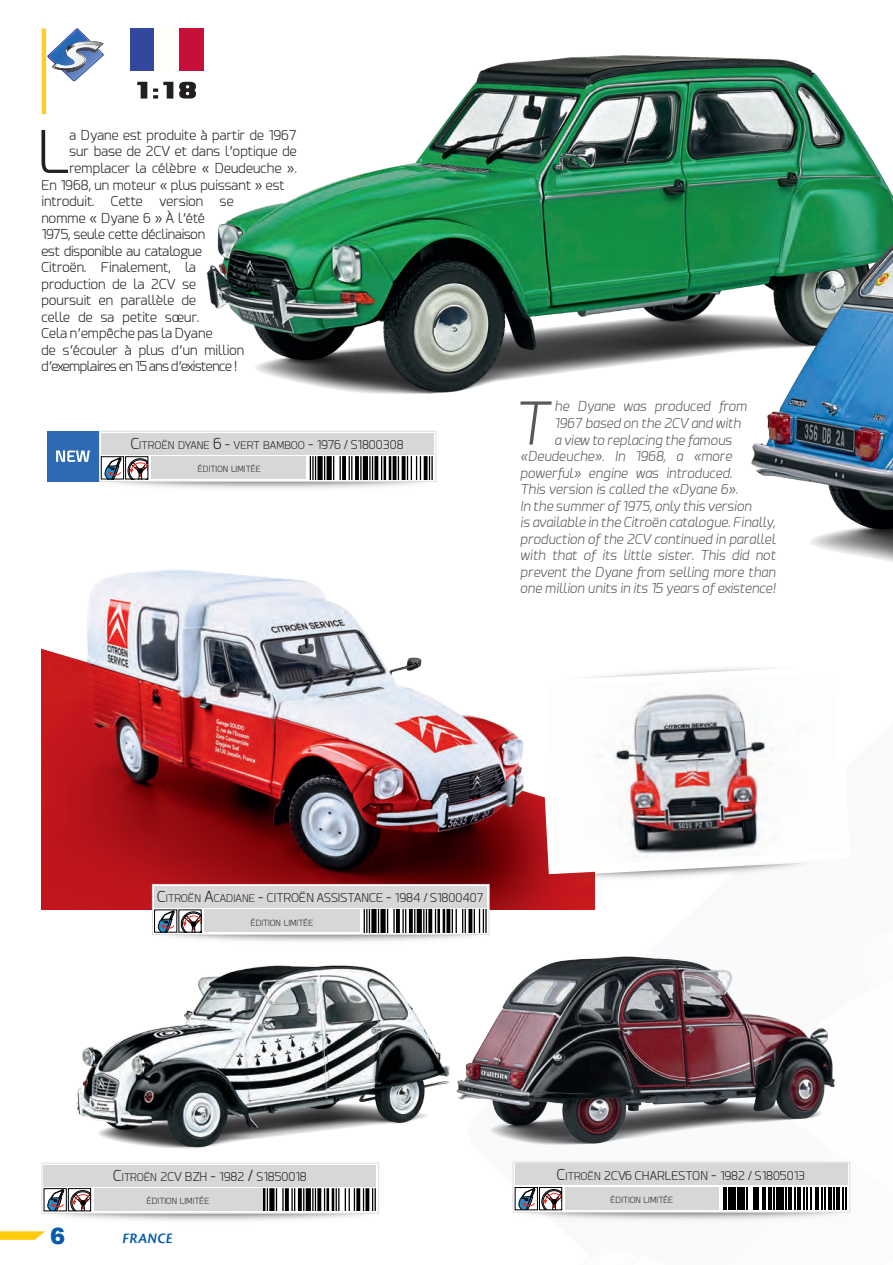
<style>
.page{position:relative;width:893px;height:1265px;background:#fff}
.page>*{position:absolute;margin:0;border:0;box-sizing:border-box;transform-origin:0 0}
.t1{font:300 57.9px "Esphimere";color:#231f20}
.t2{font:italic 300 57.9px "Esphimere";color:#57585a}
.t3{font:900 22.5px "Arial";color:#035cac}
.t4{font:15px "Cronos Pro Semibold Capt It";letter-spacing:.01em;color:#035cac}
.t5{font:italic 300 13.5px "Esphimere";color:#57585a}
.t6{font:300 13.5px "Esphimere";color:#231f20}
.t7{font:300 13.5px "Esphimere";letter-spacing:-.02em;color:#231f20}
.t8{font:300 13.5px "Esphimere";letter-spacing:-.04em;color:#231f20}
.t9{font:300 12px "Esphimere";color:#231f20}
.t10{font:300 12px "Esphimere";color:#231f20}
.t11{font:300 10.5px "Esphimere";color:#231f20}
.t12{font:300 8.4px "Esphimere";color:#231f20}
.s1{font-size:15px}
.s2{font-size:12px}
.s3{font-size:10.5px}
.s4{font-style:inherit}
</style>
<div class="page">
<img style="left:182px;top:28px;width:650px;height:366px">
<img style="left:41px;top:570px;width:518px;height:339px">
<img style="left:57px;top:892px;width:334px;height:257px">
<img style="left:391px;top:887px;width:444px;height:258px">
<img style="left:549px;top:657px;width:10px;height:4px">
<img style="left:559px;top:878px;width:36px;height:9px">
<svg style="left:534px;top:661px;width:273px;height:217px"></svg>
<img style="left:693px;top:96px;width:199px;height:466px">
<svg style="left:98px;top:431px;width:338px;height:51px;background:#c5c5c6"></svg>
<div style="left:101px;top:456px;width:23px;height:23px;border:1px solid #000"></div>
<div style="left:47px;top:431px;width:52px;height:50px;background:#2c6ab4"></div>
<svg style="left:56px;top:450px;width:34px;height:12px"></svg>
<img style="left:152px;top:935px;width:337px;height:10px">
<svg style="left:152px;top:883px;width:337px;height:52px;background:#c3c1c2"></svg>
<svg style="left:41px;top:1162px;width:338px;height:51px"></svg>
<hr style="left:374px;top:1187px;width:2px;height:23px;background:#000002">
<svg style="left:0;top:1231px;width:45px;height:8px"></svg>
<hr style="left:42px;top:28px;width:4px;height:86px;background:#fdcc31">
<svg style="left:47px;top:28px;width:57px;height:53px"></svg>
<div style="left:130px;top:28px;width:24px;height:43px;background:#31489e"></div>
<div style="left:154px;top:28px;width:25px;height:43px;background:#fffef8"></div>
<div style="left:179px;top:28px;width:24px;height:43px;background:#c6103a"></div>
<svg style="left:137px;top:82px;width:59px;height:16px"></svg>
<svg style="left:512px;top:1161px;width:339px;height:60px"></svg>
<h1 class="t1" style="left:37px;top:119px;width:33px">L</h1>
<p class="t6" style="left:69px;top:127px;width:229px">a Dyane est produite à partir de 1967</p>
<p class="t6" style="left:69px;top:144px;width:229px">sur base de 2CV et dans l’optique de</p>
<p class="t6" style="left:69px;top:160px;width:229px">remplacer la célèbre « Deudeuche ».</p>
<p class="t6" style="left:42px;top:177px;width:245px">En 1968, un moteur « plus puissant » est</p>
<p class="t6" style="left:42px;top:193px;width:194px">introduit. Cette version se</p>
<p class="t6" style="left:42px;top:210px;width:165px">nomme « Dyane 6 » À l’été</p>
<p class="t7" style="left:42px;top:226px;width:165px">1975, seule cette déclinaison</p>
<p class="t7" style="left:42px;top:243px;width:162px">est disponible au catalogue</p>
<p class="t6" style="left:42px;top:259px;width:156px">Citroën. Finalement, la</p>
<p class="t6" style="left:42px;top:276px;width:156px">production de la 2CV se</p>
<p class="t6" style="left:42px;top:292px;width:156px">poursuit en parallèle de</p>
<p class="t6" style="left:42px;top:309px;width:159px">celle de sa petite soeur.</p>
<p class="t6" style="left:42px;top:325px;width:172px">Cela n’empêche pas la Dyane</p>
<p class="t6" style="left:42px;top:342px;width:204px">de s’écouler à plus d’un million</p>
<p class="t8" style="left:42px;top:358px;width:197px">d’exemplaires en 15 ans d’existence !</p>
<p class="t11" style="left:131px;top:439px;width:274px"><span class="s1">C</span>ITROËN DYANE <span class="s1">6 -</span> VERT BAMBOO <span class="s1">-</span> <span class="s2">1976 / S1800308</span></p>
<p class="t12" style="left:198px;top:464px;width:64px">ÉDITION LIMITÉE</p>
<h1 class="t2" style="left:513px;top:391px;width:36px">T</h1>
<p class="t5" style="left:554px;top:399px;width:194px">he Dyane was produced from</p>
<p class="t5" style="left:554px;top:415px;width:188px">1967 based on the 2CV and with</p>
<p class="t5" style="left:554px;top:432px;width:179px">a view to replacing the famous</p>
<p class="t5" style="left:520px;top:448px;width:213px">«Deudeuche». In 1968, a «more</p>
<p class="t5" style="left:520px;top:465px;width:213px">powerful» engine was introduced.</p>
<p class="t5" style="left:520px;top:481px;width:219px">This version is called the «Dyane 6».</p>
<p class="t5" style="left:520px;top:498px;width:232px">In the summer of 1975, only this version</p>
<p class="t5" style="left:520px;top:514px;width:257px">is available in the Citroën catalogue. Finally,</p>
<p class="t5" style="left:520px;top:531px;width:257px">production of the 2CV continued in parallel</p>
<p class="t5" style="left:520px;top:547px;width:257px">with that of its little sister. This did not</p>
<p class="t5" style="left:520px;top:564px;width:257px">prevent the Dyane from selling more than</p>
<p class="t5" style="left:520px;top:580px;width:257px">one million units in its 15 years of existence!</p>
<p class="t9" style="left:157px;top:891px;width:328px"><span class="s1">C</span><span class="s3">ITROËN</span> <span class="s1">A</span><span class="s3">CADIANE</span> <span class="s1">-</span> CITROËN ASSISTANCE <span class="s1">-</span> <span class="s4">1984 / S1800407</span></p>
<p class="t12" style="left:250px;top:917px;width:64px">ÉDITION LIMITÉE</p>
<p class="t10" style="left:113px;top:1169px;width:195px"><span class="s1">C</span><span class="s3">ITROËN</span> <span class="s4">2CV BZH</span> <span class="s1">-</span> 1982 <span class="s1">/</span> S1850018</p>
<p class="t12" style="left:147px;top:1195px;width:64px">ÉDITION LIMITÉE</p>
<h2 class="t3" style="left:50px;top:1218px;width:17px">6</h2>
<p class="t4" style="left:122px;top:1229px;width:52px">FRANCE</p>
<p class="t9" style="left:556px;top:1168px;width:250px"><span class="s1">C</span><span class="s3">ITROËN</span> 2CV6 CHARLESTON <span class="s1">-</span> <span class="s4">1982 / S1805013</span></p>
<p class="t12" style="left:610px;top:1194px;width:64px">ÉDITION LIMITÉE</p>
</div>
